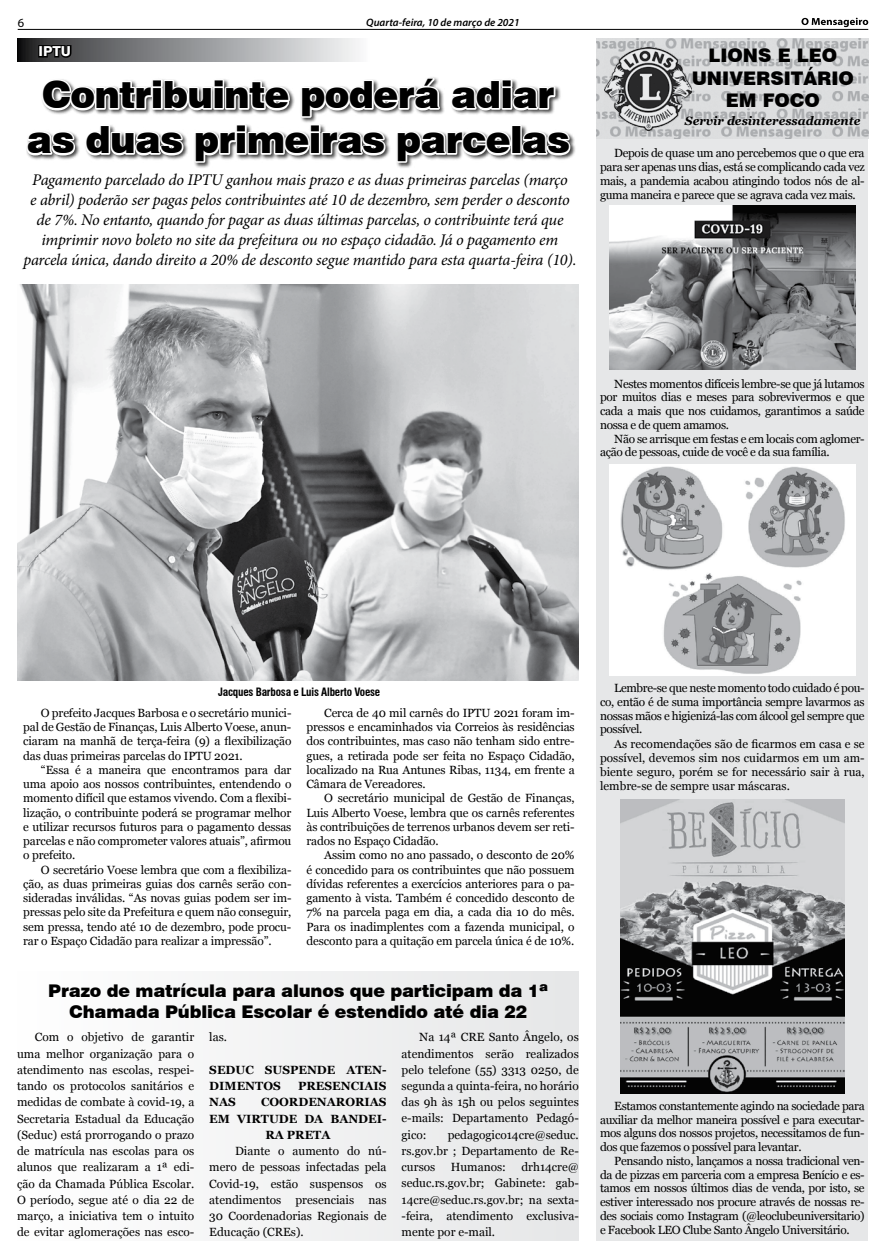
<style>
.page{position:relative;width:886px;height:1258px;background:#fff}
.page>*{position:absolute;margin:0;border:0;box-sizing:border-box;transform-origin:0 0}
.t1{font:900 37.5px/45px "Swiss 721 BT";letter-spacing:-.02em;color:#000;text-align:center}
.t2{font:900 18.75px/22.5px "Swiss 721 BT";color:#000;text-align:center}
.t3{font:900 17.5px/21px "Swiss 721 BT";letter-spacing:-.01em;color:#000;text-align:center}
.t4{font:italic 16.25px/20px "Minion Pro";letter-spacing:-.02em;color:#000;text-align:center}
.t5{font:800 13.75px "Swiss 721 BT";color:#fff}
.t6{font:12.5px "Myriad Pro";color:#000}
.t7{font:italic 700 12px "Georgia";color:#000}
.t8{font:11.88px/14.2px "Georgia";letter-spacing:-.01em;color:#000;text-align:justify}
.t9{font:11.88px/13.8px "Georgia";letter-spacing:-.03em;color:#000}
.t10{font:700 11.88px/16.2px "Georgia";color:#000}
.t11{font:700 condensed 11.25px "Swiss 721 BT";letter-spacing:-.02em;color:#000}
.t12{font:italic 600 10.75px "Myriad Pro";color:#000}
</style>
<div class="page">
<svg style="left:801px;top:18px;width:67px;height:9px"></svg>
<hr style="left:18px;top:29px;width:850px;height:1px;background:#000">
<div style="left:596px;top:38px;width:272px;height:1202px;background:#e6e7e8"></div>
<img style="left:596px;top:38px;width:272px;height:101px">
<img style="left:605px;top:47px;width:87px;height:84px">
<img style="left:609px;top:206px;width:246px;height:164px">
<img style="left:609px;top:465px;width:246px;height:210px">
<img style="left:621px;top:799px;width:223px;height:294px">
<div style="left:17px;top:971px;width:562px;height:269px;background:#f2f2f3"></div>
<div style="left:26px;top:77px;width:550px;height:92px;background:#000;opacity:.75"></div>
<svg style="left:26px;top:77px;width:546px;height:87px"></svg>
<svg style="left:17px;top:38px;width:342px;height:23px;background:#959698"></svg>
<div style="left:38px;top:45px;width:5px;height:13px;border:2px solid #000"></div>
<svg style="left:42px;top:43px;width:31px;height:17px"></svg>
<img style="left:17px;top:284px;width:562px;height:396px">
<p class="t6" style="left:18px;top:15px;width:8px">6</p>
<p class="t12" style="left:366px;top:15px;width:155px">Quarta-feira, 10 de março de 2021</p>
<p class="t5" style="left:38px;top:43px;width:34px">IPTU</p>
<h1 class="t1" style="left:27px;top:72px;width:545px">Contribuinte poderá adiar as duas primeiras parcelas</h1>
<p class="t4" style="left:23px;top:170px;width:555px">Pagamento parcelado do IPTU ganhou mais prazo e as duas primeiras parcelas (março<br>e abril) poderão ser pagas pelos contribuintes até 10 de dezembro, sem perder o desconto de 7%. No entanto, quando for pagar as duas últimas parcelas, o contribuinte terá que imprimir novo boleto no site da prefeitura ou no espaço cidadão. Já o pagamento em parcela única, dando direito a 20% de desconto segue mantido para esta quarta-feira (10).</p>
<h2 class="t2" style="left:692px;top:44px;width:164px">LIONS E LEO<br>UNIVERSITÁRIO<br>EM FOCO</h2>
<p class="t7" style="left:685px;top:113px;width:177px">Servir desinteressadamente</p>
<p class="t8" style="left:600px;top:147px;width:266px;line-height:13.8px;text-indent:14px">Depois de quase um ano percebemos que o que era para ser apenas uns dias, está se complicando cada vez mais, a pandemia acabou atingindo todos nós de al&shy;guma maneira e parece que se agrava cada vez mais.</p>
<p class="t8" style="left:600px;top:377px;width:266px;line-height:13.8px;text-indent:14px">Nestes momentos difíceis lembre-se que já lutamos por muitos dias e meses para sobrevivermos e que cada a mais que nos cuidamos, garantimos a saúde nossa e de quem amamos.</p>
<p class="t9" style="left:600px;top:432px;width:266px;text-indent:14px">Não se arrisque em festas e em locais com aglomer&shy;ação de pessoas, cuide de você e da sua família.</p>
<p class="t11" style="left:218px;top:685px;width:164px">Jacques Barbosa e Luis Alberto Voese</p>
<p class="t8" style="left:23px;top:706px;width:270px;text-indent:18px">O prefeito Jacques Barbosa e o secretário munici&shy;pal de Gestão de Finanças, Luis Alberto Voese, anun&shy;ciaram na manhã de terça-feira (9) a flexibilização das duas primeiras parcelas do IPTU 2021.</p>
<p class="t8" style="left:23px;top:763px;width:270px;text-indent:18px">“Essa é a maneira que encontramos para dar uma apoio aos nossos contribuintes, entendendo o momento difícil que estamos vivendo. Com a flexibi&shy;lização, o contribuinte poderá se programar melhor e utilizar recursos futuros para o pagamento dessas parcelas e não comprometer valores atuais”, afirmou o prefeito.</p>
<p class="t8" style="left:23px;top:863px;width:270px;text-indent:18px">O secretário Voese lembra que com a flexibiliza&shy;ção, as duas primeiras guias dos carnês serão con&shy;sideradas inválidas. “As novas guias podem ser im&shy;pressas pelo site da Prefeitura e quem não conseguir, sem pressa, tendo até 10 de dezembro, pode procu&shy;rar o Espaço Cidadão para realizar a impressão”.</p>
<p class="t8" style="left:306px;top:706px;width:270px;text-indent:18px">Cerca de 40 mil carnês do IPTU 2021 foram im&shy;pressos e encaminhados via Correios às residências dos contribuintes, mas caso não tenham sido entre&shy;gues, a retirada pode ser feita no Espaço Cidadão, localizado na Rua Antunes Ribas, 1134, em frente a Câmara de Vereadores.</p>
<p class="t8" style="left:306px;top:791px;width:270px;text-indent:18px">O secretário municipal de Gestão de Finanças, Luis Alberto Voese, lembra que os carnês referentes às contribuições de terrenos urbanos devem ser reti&shy;rados no Espaço Cidadão.</p>
<p class="t8" style="left:306px;top:848px;width:270px;text-indent:18px">Assim como no ano passado, o desconto de 20% é concedido para os contribuintes que não possuem dívidas referentes a exercícios anteriores para o pa&shy;gamento à vista. Também é concedido desconto de 7% na parcela paga em dia, a cada dia 10 do mês.<br>Para os inadimplentes com a fazenda municipal, o desconto para a quitação em parcela única é de 10%.</p>
<h3 class="t3" style="left:48px;top:980px;width:501px">Prazo de matrícula para alunos que participam da 1ª<br>Chamada Pública Escolar é estendido até dia 22</h3>
<p class="t8" style="left:17px;top:1029px;width:179px;line-height:16.2px;text-indent:18px">Com o objetivo de garantir uma melhor organização para o atendimento nas escolas, respei&shy;tando os protocolos sanitários e medidas de combate à covid-19, a Secretaria Estadual da Educação (Seduc) está prorrogando o prazo de matrícula nas escolas para os alunos que realizaram a 1ª edi&shy;ção da Chamada Pública Escolar.<br>O período, segue até o dia 22 de março, a iniciativa tem o intuito de evitar aglomerações nas esco-</p>
<p class="t8" style="left:209px;top:1030px;width:19px">las.</p>
<p class="t10" style="left:209px;top:1062px;width:179px">SEDUC SUSPENDE ATEN-<br>DIMENTOS</p>
<p class="t10" style="left:298px;top:1078px;width:90px">PRESENCIAIS</p>
<p class="t10" style="left:209px;top:1094px;width:28px">NAS</p>
<p class="t10" style="left:261px;top:1094px;width:127px">COORDENARORIAS</p>
<p class="t10" style="left:209px;top:1110px;width:179px">EM VIRTUDE DA BANDEI-</p>
<p class="t10" style="left:265px;top:1126px;width:66px">RA PRETA</p>
<p class="t8" style="left:209px;top:1143px;width:179px;line-height:16.2px;text-indent:26px">Diante o aumento do nú&shy;mero de pessoas infectadas pela Covid-19, estão suspensos os atendimentos presenciais nas 30 Coordenadorias Regionais de Educação (CREs).</p>
<p class="t8" style="left:402px;top:1029px;width:179px;line-height:16.2px;text-indent:18px">Na 14ª CRE Santo Ângelo, os atendimentos serão realizados pelo telefone (55) 3313 0250, de segunda a quinta-feira, no horário das 9h às 15h ou pelos seguintes e-mails: Departamento Pedagó&shy;gico:</p>
<p class="t8" style="left:402px;top:1127px;width:179px;line-height:16.2px;text-indent:46px">pedagogico14cre@seduc. rs.gov.br ; Departamento de Re&shy;cursos</p>
<p class="t8" style="left:402px;top:1159px;width:179px;line-height:16.2px;text-indent:120px">drh14cre@ seduc.rs.gov.br; Gabinete: gab-14cre@seduc.rs.gov.br; na sexta--feira, atendimento exclusiva&shy;mente por e-mail.</p>
<p class="t8" style="left:451px;top:1160px;width:57px">Humanos:</p>
<p class="t8" style="left:600px;top:681px;width:266px;line-height:13.8px;text-indent:14px">Lembre-se que neste momento todo cuidado é pou&shy;co, então é de suma importância sempre lavarmos as nossas mãos e higienizá-las com álcool gel sempre que possível.</p>
<p class="t8" style="left:600px;top:737px;width:266px;text-indent:14px">As recomendações são de ficarmos em casa e se possível, devemos sim nos cuidarmos em um am&shy;biente seguro, porém se for necessário sair à rua, lembre-se de sempre usar máscaras.</p>
<p class="t8" style="left:600px;top:1099px;width:266px;line-height:13.8px;text-indent:14px">Estamos constantemente agindo na sociedade para auxiliar da melhor maneira possível e para executar&shy;mos alguns dos nossos projetos, necessitamos de fun&shy;dos que fazemos o possível para levantar.</p>
<p class="t8" style="left:600px;top:1154px;width:266px;line-height:13.8px;text-indent:14px">Pensando nisto, lançamos a nossa tradicional ven&shy;da de pizzas em parceria com a empresa Benício e es&shy;tamos em nossos últimos dias de venda, por isto, se estiver interessado nos procure através de nossas re&shy;des sociais como Instagram (@leoclubeuniversitario) e Facebook LEO Clube Santo Ângelo Universitário.</p>
</div>
